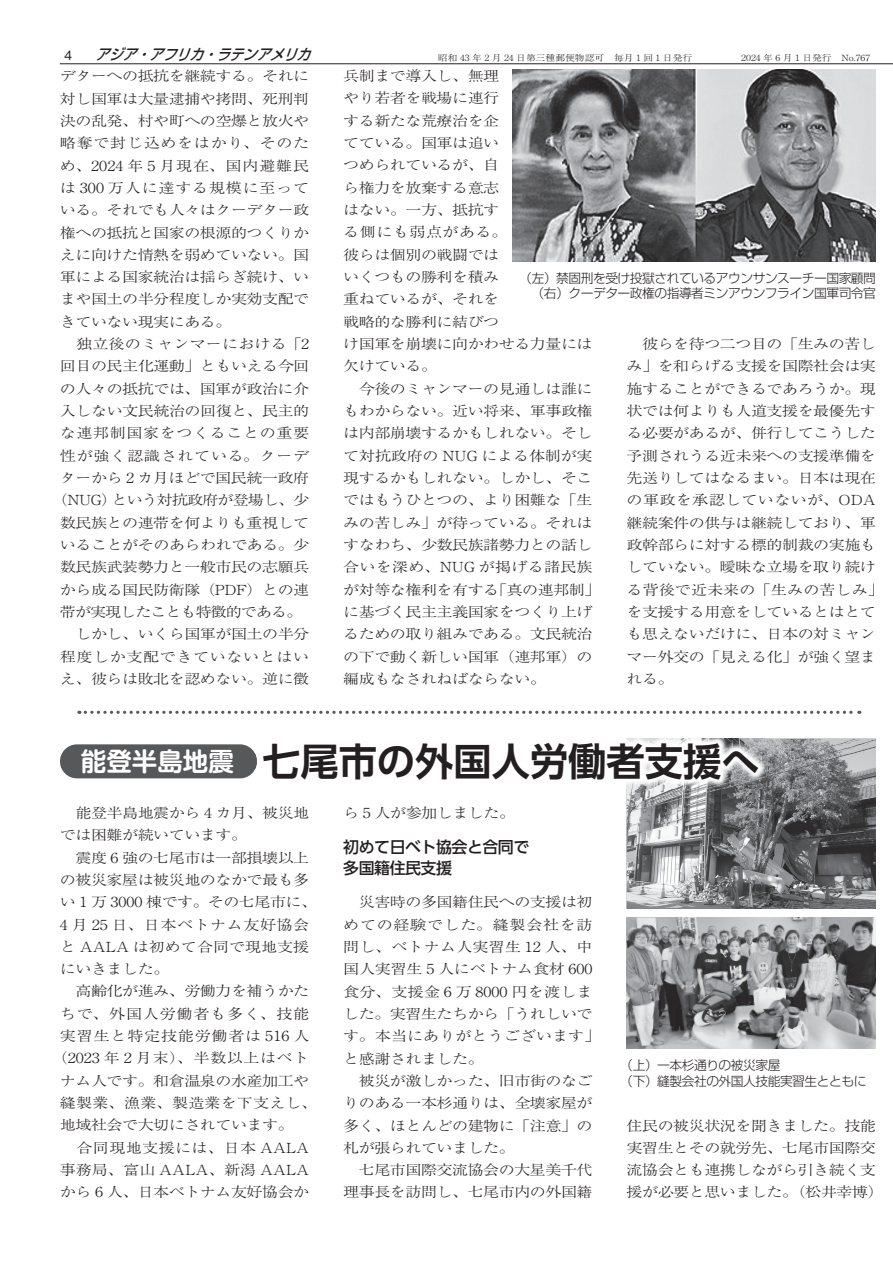
<style>
.page{position:relative;width:893px;height:1263px;background:#fff}
.page>*{position:absolute;margin:0;border:0;box-sizing:border-box;transform-origin:0 0}
.t1{font:700 38.25px "UD Shin Go Pro De";color:#231f20}
.t2{font:500 15.9px/20.2px "UD Shin Go Pro";letter-spacing:-.03em;color:#231f20}
.t3{font:italic 500 14.85px "Shin Go Pro";color:#231f20;scale:.9 1}
.t4{font:300 13.8px/22.4px "Ryumin Pro";letter-spacing:-.03em;color:#231f20;scale:1.16 1}
.t5{font:300 13.8px "Ryumin Pro";letter-spacing:.04em;color:#231f20;scale:1.16 1}
.t6{font:300 13.8px "Ryumin Pro";letter-spacing:.05em;color:#231f20;scale:1.16 1}
.t7{font:300 13.8px "Ryumin Pro";color:#231f20;scale:1.16 1}
.t8{font:300 13.8px "Ryumin Pro";letter-spacing:.01em;color:#231f20;scale:1.16 1}
.t9{font:300 13.8px "Ryumin Pro";letter-spacing:.045em;color:#231f20;scale:1.16 1}
.t10{font:300 13.8px "Ryumin Pro";letter-spacing:-.055em;color:#231f20;scale:1.16 1}
.t11{font:300 13.8px "Ryumin Pro";letter-spacing:.055em;color:#231f20;scale:1.16 1}
.t12{font:300 13.8px "Ryumin Pro";letter-spacing:-.06em;color:#231f20;scale:1.16 1}
.t13{font:300 13.8px "Ryumin Pro";letter-spacing:.035em;color:#231f20;scale:1.16 1}
.t14{font:300 13.8px "Ryumin Pro";letter-spacing:.025em;color:#231f20;scale:1.16 1}
.t15{font:300 12.75px/15.9px "Shin Go Pro";letter-spacing:-.04em;color:#231f20}
.t16{font:300 8.55px "Ryumin Pro";color:#231f20;scale:1.15 1}
.s1{font-family:"Gothic BBB Pro";font-style:normal;font-size:12.75px}
.s2{font-family:"Ryumin Pro";font-weight:300;font-style:normal;font-size:12.75px}
.s3{font-family:"UD Shin M Go Pro De";font-size:25.5px;color:#fff}
</style>
<div class="page">
<hr style="left:60px;top:63px;width:833px;height:1px;background:#231f20">
<img style="left:627px;top:739px;width:249px;height:170px">
<img style="left:512px;top:69px;width:364px;height:192px">
<svg style="left:79px;top:711px;width:781px;height:3px"></svg>
<div style="left:60px;top:744px;width:197px;height:34px;background:#57585a;border-radius:17px"></div>
<img style="left:627px;top:917px;width:249px;height:131px">
<img style="left:626px;top:738px;width:141px;height:50px">
<img style="left:627px;top:739px;width:140px;height:49px">
<p class="t3" style="left:64px;top:42px;width:305px"><span class="s1">4</span> <span class="s2">　　</span>アジア・アフリカ・ラテンアメリカ<span class="s2">　　</span></p>
<p class="t16" style="left:438px;top:51px;width:223px">昭和 43 年 2 月 24 日第三種郵便物認可　毎月 1 回 1 日発行</p>
<p class="t16" style="left:741px;top:51px;width:114px">2024 年 6 月 1 日発行　No.767</p>
<p class="t4" style="left:60px;top:64px;width:216px">デターへの抵抗を継続する。それに</p>
<p class="t4" style="left:60px;top:86px;width:216px">対し国軍は大量逮捕や拷問、死刑判</p>
<p class="t4" style="left:60px;top:108px;width:216px">決の乱発、村や町への空爆と放火や</p>
<p class="t9" style="left:60px;top:132px;width:216px">略奪で封じ込めをはかり、そのた</p>
<p class="t11" style="left:60px;top:155px;width:216px">め、2024 年 5 月現在、国内避難民</p>
<p class="t6" style="left:60px;top:177px;width:216px">は 300 万人に達する規模に至って</p>
<p class="t4" style="left:60px;top:198px;width:216px">いる。それでも人々はクーデター政</p>
<p class="t4" style="left:60px;top:220px;width:216px">権への抵抗と国家の根源的つくりか</p>
<p class="t4" style="left:60px;top:242px;width:216px">えに向けた情熱を弱めていない。国</p>
<p class="t4" style="left:60px;top:265px;width:216px">軍による国家統治は揺らぎ続け、い</p>
<p class="t4" style="left:60px;top:287px;width:216px">まや国土の半分程度しか実効支配で</p>
<p class="t4" style="left:60px;top:309px;width:149px">きていない現実にある。</p>
<p class="t8" style="left:60px;top:333px;width:216px">　独立後のミャンマーにおける「2</p>
<p class="t4" style="left:60px;top:354px;width:216px">回目の民主化運動」ともいえる今回</p>
<p class="t4" style="left:60px;top:376px;width:216px">の人々の抵抗では、国軍が政治に介</p>
<p class="t4" style="left:60px;top:399px;width:216px">入しない文民統治の回復と、民主的</p>
<p class="t5" style="left:60px;top:422px;width:216px">な連邦制国家をつくることの重要</p>
<p class="t9" style="left:60px;top:445px;width:216px">性が強く認識されている。クーデ</p>
<p class="t4" style="left:60px;top:466px;width:216px">ターから 2 カ月ほどで国民統一政府</p>
<p class="t10" style="left:52px;top:489px;width:223px">（NUG）という対抗政府が登場し、少</p>
<p class="t4" style="left:60px;top:510px;width:216px">数民族との連帯を何よりも重視して</p>
<p class="t4" style="left:60px;top:532px;width:216px">いることがそのあらわれである。少</p>
<p class="t4" style="left:60px;top:555px;width:216px">数民族武装勢力と一般市民の志願兵</p>
<p class="t4" style="left:60px;top:577px;width:216px">から成る国民防衛隊（PDF）との連</p>
<p class="t12" style="left:60px;top:601px;width:210px">帯が実現したことも特徴的である。</p>
<p class="t4" style="left:60px;top:622px;width:216px">　しかし、いくら国軍が国土の半分</p>
<p class="t5" style="left:60px;top:646px;width:216px">程度しか支配できていないとはい</p>
<p class="t4" style="left:60px;top:666px;width:216px">え、彼らは敗北を認めない。逆に徴</p>
<p class="t4" style="left:343px;top:64px;width:143px">兵制まで導入し、無理やり若者を戦場に連行する新たな荒療治を企てている。国軍は追いつめられているが、自ら権力を放棄する意志はない。一方、抵抗する側にも弱点がある。彼らは個別の戦闘ではいくつもの勝利を積み重ねているが、それを戦略的な勝利に結びつ</p>
<p class="t15" style="left:519px;top:268px;width:358px;text-align:right">（左）禁固刑を受け投獄されているアウンサンスーチー国家顧問（右）クーデター政権の指導者ミンアウンフライン国軍司令官</p>
<p class="t4" style="left:627px;top:332px;width:223px">　彼らを待つ二つ目の「生みの苦しみ」を和らげる支援を国際社会は実施することができるであろうか。現状では何よりも人道支援を最優先する必要があるが、併行してこうした予測されうる近未来への支援準備を先送りしてはなるまい。日本は現在の軍政を承認していないが、ODA継続案件の供与は継続しており、軍政幹部らに対する標的制裁の実施もしていない。曖昧な立場を取り続ける背後で近未来の「生みの苦しみ」を支援する用意をしているとはとても思えないだけに、日本の対ミャンマー外交の「見える化」が強く望まれる。</p>
<p class="t4" style="left:343px;top:332px;width:223px">け国軍を崩壊に向かわせる力量には欠けている。<br>　今後のミャンマーの見通しは誰にもわからない。近い将来、軍事政権は内部崩壊するかもしれない。そして対抗政府の NUG による体制が実現するかもしれない。しかし、そこではもうひとつの、より困難な「生みの苦しみ」が待っている。それはすなわち、少数民族諸勢力との話し合いを深め、NUG が掲げる諸民族が対等な権利を有する「真の連邦制」に基づく民主主義国家をつくり上げるための取り組みである。文民統治の下で動く新しい国軍（連邦軍）の編成もなされねばならない。</p>
<h1 class="t1" style="left:81px;top:730px;width:680px"><span class="s3">能登半島地震</span> 七尾市の外国人労働者支援へ</h1>
<p class="t4" style="left:60px;top:800px;width:216px">　能登半島地震から 4 カ月、被災地</p>
<p class="t4" style="left:60px;top:823px;width:163px">では困難が続いています。</p>
<p class="t4" style="left:60px;top:845px;width:216px">　震度 6 強の七尾市は一部損壊以上</p>
<p class="t4" style="left:60px;top:867px;width:216px">の被災家屋は被災地のなかで最も多</p>
<p class="t4" style="left:60px;top:890px;width:223px">い 1 万 3000 棟です。その七尾市に、</p>
<p class="t13" style="left:60px;top:913px;width:216px">4 月 25 日、日本ベトナム友好協会</p>
<p class="t7" style="left:60px;top:936px;width:216px">と AALA は初めて合同で現地支援</p>
<p class="t4" style="left:60px;top:957px;width:96px">にいきました。</p>
<p class="t4" style="left:60px;top:979px;width:216px">　高齢化が進み、労働力を補うかた</p>
<p class="t6" style="left:60px;top:1003px;width:216px">ちで、外国人労働者も多く、技能</p>
<p class="t6" style="left:60px;top:1025px;width:216px">実習生と特定技能労働者は 516 人</p>
<p class="t5" style="left:52px;top:1047px;width:223px">（2023 年 2 月末）、半数以上はベト</p>
<p class="t4" style="left:60px;top:1068px;width:216px">ナム人です。和倉温泉の水産加工や</p>
<p class="t8" style="left:60px;top:1092px;width:223px">縫製業、漁業、製造業を下支えし、</p>
<p class="t4" style="left:60px;top:1113px;width:203px">地域社会で大切にされています。</p>
<p class="t14" style="left:60px;top:1137px;width:216px">　合同現地支援には、日本 AALA</p>
<p class="t7" style="left:60px;top:1159px;width:216px">事務局、富山 AALA、新潟 AALA</p>
<p class="t4" style="left:60px;top:1180px;width:216px">から 6 人、日本ベトナム友好協会か</p>
<p class="t4" style="left:343px;top:800px;width:150px">ら 5 人が参加しました。</p>
<p class="t2" style="left:343px;top:837px;width:188px">初めて日ベト協会と合同で多国籍住民支援</p>
<p class="t4" style="left:343px;top:890px;width:223px">　災害時の多国籍住民への支援は初めての経験でした。縫製会社を訪問し、ベトナム人実習生 12 人、中国人実習生 5 人にベトナム食材 600食分、支援金 6 万 8000 円を渡しました。実習生たちから「うれしいです。本当にありがとうございます」と感謝されました。<br>　被災が激しかった、旧市街のなごりのある一本杉通りは、全壊家屋が多く、ほとんどの建物に「注意」の札が張られていました。<br>　七尾市国際交流協会の大星美千代理事長を訪問し、七尾市内の外国籍</p>
<p class="t15" style="left:620px;top:1055px;width:248px">（上）一本杉通りの被災家屋<br>（下）縫製会社の外国人技能実習生とともに</p>
<p class="t4" style="left:627px;top:1113px;width:223px">住民の被災状況を聞きました。技能実習生とその就労先、七尾市国際交流協会とも連携しながら引き続く支援が必要と思いました。（松井幸博）</p>
</div>
